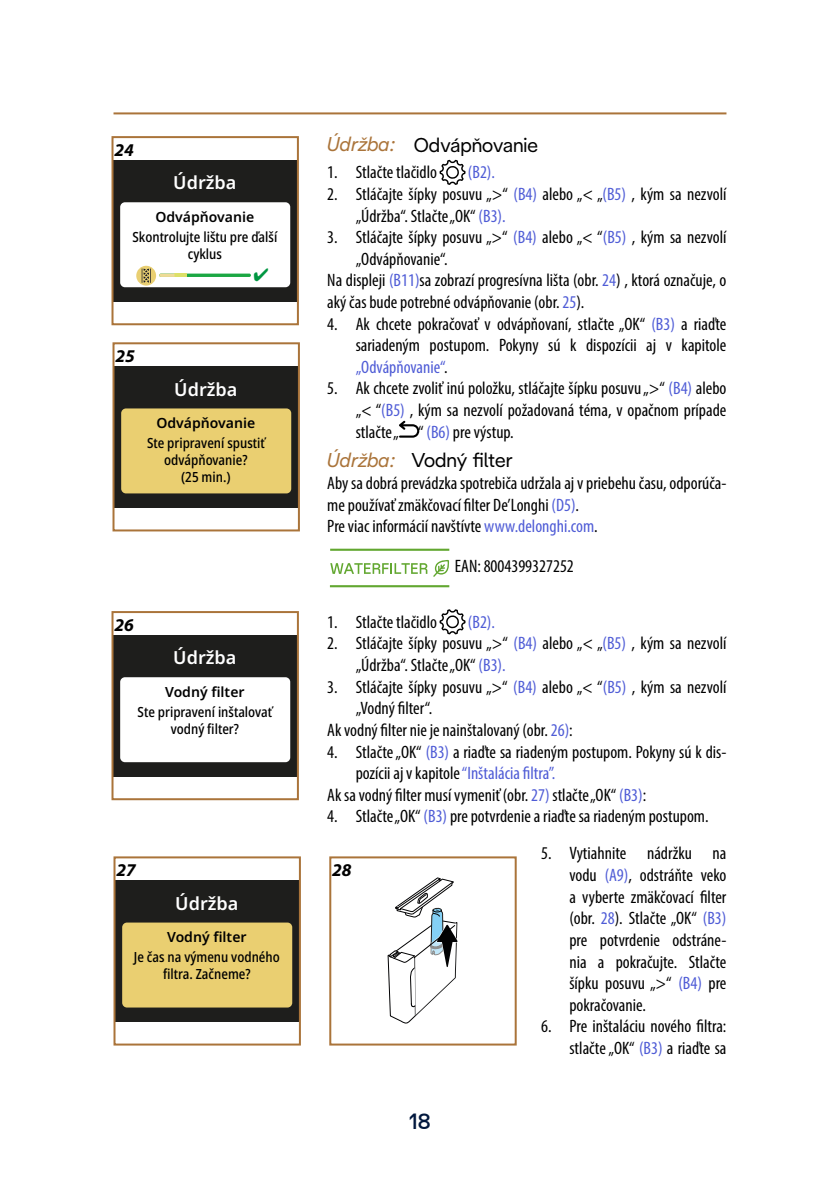
<style>
.page{position:relative;width:840px;height:1191px;background:#fff}
.page>*{position:absolute;margin:0;border:0;box-sizing:border-box;transform-origin:0 0}
.t1{font:500 22px "De Longhi Sans";color:#02183e}
.sottoparagrafo_con_dettaglio{font:20px "De Longhi Sans";color:#000}
.sottoparagrafo_setting{font:italic 20px "De Longhi Sans";color:#aa743a}
.testo{font:condensed 18px/21.6px "Myriad Pro";color:#000}
.Display_setting_title{font:600 18px "Noto Sans";color:#fff}
.t2{font:condensed 18px "Myriad Pro";color:#4f5cd6}
.numero_figura{font:italic 700 18px "Myriad Pro";color:#000}
.testo_display_setting{font:500 condensed 14px/16.8px "Noto Sans";color:#000;text-align:center}
.display_setting{font:600 14px "Noto Sans";color:#000}
.s1{color:#4f5cd6}
</style>
<div class="page">
<hr style="left:113px;top:112px;width:613px;height:2px;background:#aa743a">
<svg style="left:439px;top:160px;width:26px;height:25px"></svg>
<svg style="left:399px;top:421px;width:20px;height:17px"></svg>
<svg style="left:330px;top:563px;width:97px;height:11px"></svg>
<hr style="left:330px;top:548px;width:119px;height:3px;background:#62a730">
<hr style="left:330px;top:585px;width:119px;height:2px;background:#62a730">
<svg style="left:433px;top:559px;width:16px;height:18px"></svg>
<svg style="left:439px;top:609px;width:26px;height:25px"></svg>
<div style="left:112px;top:160px;width:186px;height:141px;background:#1e1e1c"></div>
<div style="left:120px;top:202px;width:170px;height:85px;background:#fff;border-radius:5px"></div>
<svg style="left:159px;top:273px;width:92px;height:4px"></svg>
<hr style="left:174px;top:273px;width:13px;height:4px;background:#dce068">
<svg style="left:159px;top:273px;width:15px;height:4px"></svg>
<svg style="left:136px;top:266px;width:20px;height:19px"></svg>
<svg style="left:142px;top:268px;width:9px;height:15px"></svg>
<div style="left:111px;top:136px;width:188px;height:189px;border:2px solid #aa743a"></div>
<div style="left:113px;top:366px;width:186px;height:142px;background:#1e1e1c"></div>
<div style="left:121px;top:408px;width:170px;height:85px;background:#eacf71;border-radius:5px"></div>
<div style="left:112px;top:342px;width:188px;height:189px;border:2px solid #aa743a"></div>
<div style="left:112px;top:635px;width:186px;height:141px;background:#1e1e1c"></div>
<div style="left:120px;top:677px;width:170px;height:85px;background:#fff;border-radius:5px"></div>
<div style="left:111px;top:611px;width:188px;height:189px;border:2px solid #aa743a"></div>
<svg style="left:387px;top:877px;width:71px;height:147px"></svg>
<div style="left:329px;top:856px;width:187px;height:189px;border:2px solid #aa743a"></div>
<div style="left:114px;top:880px;width:186px;height:142px;background:#1e1e1c"></div>
<div style="left:122px;top:922px;width:170px;height:85px;background:#eacf71;border-radius:5px"></div>
<div style="left:113px;top:856px;width:188px;height:189px;border:2px solid #aa743a"></div>
<p class="numero_figura" style="left:114px;top:138px;width:21px">24</p>
<p class="Display_setting_title" style="left:173px;top:170px;width:65px">Údržba</p>
<p class="display_setting" style="left:155px;top:207px;width:100px">Odvápňovanie</p>
<p class="testo_display_setting" style="left:132px;top:229px;width:146px">Skontrolujte lištu pre ďalší cyklus</p>
<p class="numero_figura" style="left:115px;top:344px;width:21px">25</p>
<p class="Display_setting_title" style="left:174px;top:376px;width:65px">Údržba</p>
<p class="display_setting" style="left:156px;top:413px;width:100px">Odvápňovanie</p>
<p class="testo_display_setting" style="left:147px;top:435px;width:119px">Ste pripravení spustiť odvápňovanie?</p>
<p class="testo_display_setting" style="left:181px;top:468px;width:51px">(25 min.)</p>
<p class="numero_figura" style="left:114px;top:613px;width:21px">26</p>
<p class="Display_setting_title" style="left:173px;top:645px;width:65px">Údržba</p>
<p class="display_setting" style="left:165px;top:682px;width:81px">Vodný filter</p>
<p class="testo_display_setting" style="left:137px;top:703px;width:136px">Ste pripravení inštalovať vodný filter?</p>
<p class="sottoparagrafo_setting" style="left:327px;top:131px;width:70px">Údržba:</p>
<p class="testo" style="left:327px;top:161px;width:111px">1. Stlačte tlačidlo</p>
<p class="t2" style="left:467px;top:161px;width:29px">(B2).</p>
<p class="testo" style="left:355px;top:183px;width:372px;text-indent:-28px">2. Stláčajte šípky posuvu „&gt;“ <span class="s1">(B4)</span> alebo „&lt; „<span class="s1">(B5)</span> , kým sa nezvolí „Údržba“. Stlačte „OK“ <span class="s1">(B3).</span></p>
<p class="testo" style="left:355px;top:226px;width:372px;text-indent:-28px">3. Stláčajte šípky posuvu „&gt;“ <span class="s1">(B4)</span> alebo „&lt; “<span class="s1">(B5)</span> , kým sa nezvolí „Odvápňovanie“.</p>
<p class="testo" style="left:327px;top:269px;width:400px">Na displeji <span class="s1">(B11)</span>sa zobrazí progresívna lišta (obr. <span class="s1">24</span>) , ktorá označuje, o aký čas bude potrebné odvápňovanie (obr. <span class="s1">25</span>).</p>
<p class="testo" style="left:355px;top:313px;width:372px;text-align:justify;text-indent:-28px">4. Ak chcete pokračovať v odvápňovaní, stlačte „OK“ <span class="s1">(B3)</span> a riaďte sariadeným postupom. Pokyny sú k dispozícii aj v kapitole <span class="s1">„Odvápňovanie“</span>.</p>
<p class="testo" style="left:355px;top:377px;width:372px;text-align:justify;text-indent:-28px">5. Ak chcete zvoliť inú položku, stláčajte šípku posuvu „&gt;“ <span class="s1">(B4)</span> alebo „&lt; “<span class="s1">(B5)</span> , kým sa nezvolí požadovaná téma, v opačnom prípade stlačte „ “ <span class="s1">(B6)</span> pre výstup.</p>
<p class="sottoparagrafo_setting" style="left:327px;top:448px;width:70px">Údržba:</p>
<p class="sottoparagrafo_con_dettaglio" style="left:411px;top:448px;width:103px">Vodný filter</p>
<p class="testo" style="left:327px;top:472px;width:400px">Aby sa dobrá prevádzka spotrebiča udržala aj v priebehu času, odporúča&shy;me používať zmäkčovací filter De’Longhi <span class="s1">(D5)</span>.</p>
<p class="testo" style="left:327px;top:515px;width:272px">Pre viac informácií navštívte <span class="s1">www.delonghi.com</span>.</p>
<p class="testo" style="left:454px;top:554px;width:120px">EAN: 8004399327252</p>
<p class="sottoparagrafo_con_dettaglio" style="left:413px;top:132px;width:126px">Odvápňovanie</p>
<p class="testo" style="left:327px;top:611px;width:111px">1. Stlačte tlačidlo</p>
<p class="t2" style="left:467px;top:611px;width:29px">(B2).</p>
<p class="testo" style="left:355px;top:632px;width:372px;text-indent:-28px">2. Stláčajte šípky posuvu „&gt;“ <span class="s1">(B4)</span> alebo „&lt; „<span class="s1">(B5)</span> , kým sa nezvolí „Údržba“. Stlačte „OK“ <span class="s1">(B3).</span></p>
<p class="testo" style="left:355px;top:675px;width:372px;text-indent:-28px">3. Stláčajte šípky posuvu „&gt;“ <span class="s1">(B4)</span> alebo „&lt; “<span class="s1">(B5)</span> , kým sa nezvolí „Vodný filter“.</p>
<p class="testo" style="left:327px;top:719px;width:247px">Ak vodný filter nie je nainštalovaný (obr. <span class="s1">26)</span>:</p>
<p class="testo" style="left:355px;top:740px;width:372px;text-indent:-28px">4. Stlačte „OK“ <span class="s1">(B3)</span> a riaďte sa riadeným postupom. Pokyny sú k dis&shy;pozícii aj v kapitole <span class="s1">“Inštalácia filtra”.</span></p>
<p class="testo" style="left:327px;top:783px;width:320px">Ak sa vodný filter musí vymeniť (obr. <span class="s1">27)</span> stlačte „OK“ <span class="s1">(B3)</span>:</p>
<p class="testo" style="left:327px;top:805px;width:382px">4. Stlačte „OK“ <span class="s1">(B3)</span> pre potvrdenie a riaďte sa riadeným postupom.</p>
<p class="numero_figura" style="left:116px;top:858px;width:21px">27</p>
<p class="numero_figura" style="left:332px;top:858px;width:21px">28</p>
<p class="Display_setting_title" style="left:175px;top:890px;width:65px">Údržba</p>
<p class="display_setting" style="left:167px;top:927px;width:81px">Vodný filter</p>
<p class="testo_display_setting" style="left:134px;top:949px;width:147px">Je čas na výmenu vodného filtra. Začneme?</p>
<p class="t1" style="left:409px;top:1108px;width:23px">18</p>
<p class="testo" style="left:569px;top:842px;width:158px;text-align:justify;text-indent:-28px">5. Vytiahnite nádržku na vodu <span class="s1">(A9)</span>, odstráňte veko a vyberte zmäkčovací filter (obr. <span class="s1">28</span>). Stlačte „OK“ <span class="s1">(B3) </span>pre potvrdenie odstráne&shy;nia a pokračujte. Stlačte šípku posuvu „&gt;“ <span class="s1">(B4)</span> pre pokračovanie.</p>
<p class="testo" style="left:540px;top:1015px;width:187px;text-align:right">6. Pre inštaláciu nového filtra: stlačte „OK“ <span class="s1">(B3)</span> a riaďte sa</p>
</div>
